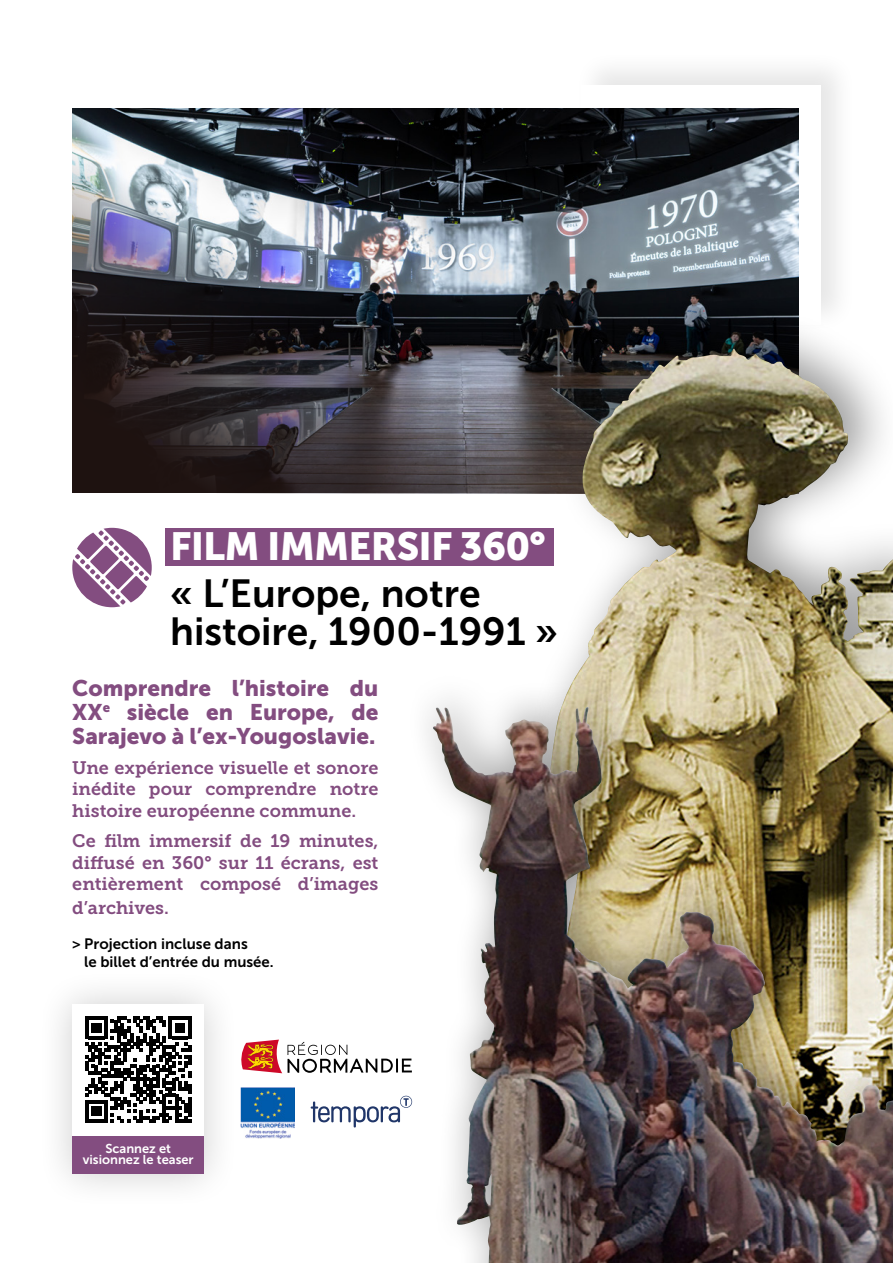
<style>
.page{position:relative;width:893px;height:1263px;background:#fff}
.page>*{position:absolute;margin:0;border:0;box-sizing:border-box;transform-origin:0 0}
.t1{font:39px/37.5px "Museo Sans 700";color:#000}
.t2{font:39px "Museo Sans 900";letter-spacing:-.02em;color:#fff}
.t3{font:22.5px/24px "Museo Sans 900";color:#834d80;text-align:justify}
.t4{font:18px/21.6px "Museo Slab 700";color:#834d80;text-align:justify}
.t5{font:15px/18px "Museo Sans 700";color:#000}
.t6{font:12.9px/11.2px "Museo Sans 700";color:#fff;text-align:center}
</style>
<div class="page">
<div style="left:574px;top:50px;width:283px;height:283px;background:#000;opacity:.1"></div>
<div style="left:581px;top:85px;width:240px;height:240px;background:#fff"></div>
<svg style="left:72px;top:528px;width:80px;height:79px"></svg>
<img style="left:72px;top:109px;width:726px;height:384px">
<div style="left:488px;top:304px;width:405px;height:945px;background:#000;opacity:.4"></div>
<img style="left:511px;top:347px;width:382px;height:321px">
<div style="left:406px;top:668px;width:487px;height:595px;background:#000;opacity:.4"></div>
<img style="left:432px;top:707px;width:153px;height:166px">
<div style="left:165px;top:528px;width:388px;height:38px;background:#834d80"></div>
<div style="left:36px;top:968px;width:204px;height:242px;background:#000;opacity:.2"></div>
<div style="left:72px;top:1135px;width:132px;height:39px;background:#834d80"></div>
<div style="left:72px;top:1004px;width:132px;height:131px;background:#fff"></div>
<svg style="left:85px;top:1016px;width:106px;height:107px"></svg>
<div style="left:241px;top:1039px;width:171px;height:35px;background:#fff"></div>
<svg style="left:241px;top:1039px;width:171px;height:34px"></svg>
<svg style="left:311px;top:1096px;width:101px;height:31px"></svg>
<img style="left:241px;top:1087px;width:54px;height:51px">
<h1 class="t2" style="left:170px;top:525px;width:377px">FILM IMMERSIF 360°</h1>
<h1 class="t1" style="left:170px;top:575px;width:389px">« L’Europe, notre histoire, 1900-1991 »</h1>
<p class="t3" style="left:72px;top:675px;width:308px">Comprendre l’histoire du XX<sup>e</sup> siècle en Europe, de Sarajevo à l’ex-Yougoslavie.</p>
<p class="t4" style="left:72px;top:757px;width:308px">Une expérience visuelle et sonore inédite pour comprendre notre histoire européenne commune.</p>
<p class="t4" style="left:72px;top:830px;width:308px">Ce film immersif de 19 minutes, diffusé en 360° sur 11 écrans, est entièrement composé d’images</p>
<p class="t4" style="left:72px;top:897px;width:98px">d’archives.</p>
<p class="t5" style="left:84px;top:935px;width:191px;text-indent:-12px">&gt; Projection incluse dans<br>le billet d’entrée du musée.</p>
<p class="t6" style="left:83px;top:1142px;width:112px">Scannez et visionnez le teaser</p>
</div>
